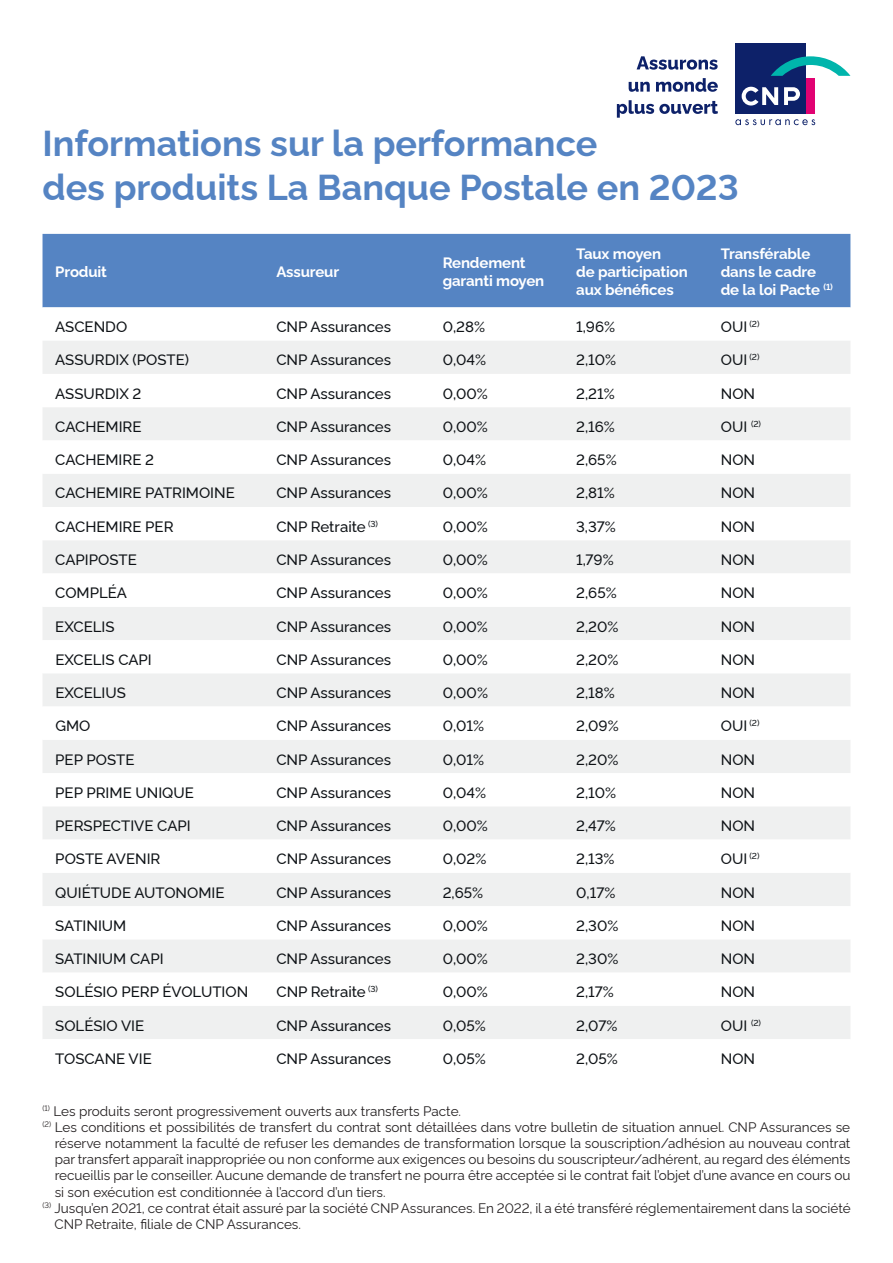
<style>
.page{position:relative;width:893px;height:1263px;background:#fff}
.page>*{position:absolute;margin:0;border:0;box-sizing:border-box;transform-origin:0 0}
.t1{font:700 36px/43.5px "Rawline";color:#5584c3}
.t2{font:500 15px "Rawline";color:#0e1216}
.t3{font:700 15px/18px "Rawline";letter-spacing:-.01em;color:#fff}
.t4{font:13.5px "Rawline";color:#231f20}
</style>
<div class="page">
<svg style="left:735px;top:119px;width:80px;height:6px"></svg>
<div style="left:735px;top:43px;width:71px;height:71px;background:#0d2169"></div>
<svg style="left:742px;top:87px;width:36px;height:19px"></svg>
<svg style="left:784px;top:87px;width:16px;height:18px"></svg>
<div style="left:806px;top:78px;width:9px;height:36px;background:#e10272"></div>
<svg style="left:771px;top:56px;width:79px;height:20px"></svg>
<svg style="left:637px;top:56px;width:81px;height:14px"></svg>
<svg style="left:629px;top:82px;width:21px;height:10px"></svg>
<svg style="left:656px;top:78px;width:62px;height:14px"></svg>
<svg style="left:617px;top:100px;width:101px;height:18px"></svg>
<div style="left:43px;top:234px;width:807px;height:73px;background:#5584c3"></div>
<svg style="left:43px;top:307px;width:807px;height:1px"></svg>
<div style="left:43px;top:341px;width:807px;height:33px;background:#eff0f0"></div>
<svg style="left:43px;top:407px;width:807px;height:632px;fill:#eff0f0"></svg>
<h1 class="t1" style="left:43px;top:118px;width:698px">Informations sur la performance<br>des produits La Banque Postale en 2023</h1>
<p class="t3" style="left:55px;top:261px;width:53px">Produit</p>
<p class="t3" style="left:276px;top:261px;width:64px">Assureur</p>
<p class="t3" style="left:443px;top:252px;width:103px">Rendement garanti moyen</p>
<p class="t3" style="left:576px;top:243px;width:113px">Taux moyen<br>de participation aux bénéfices</p>
<p class="t3" style="left:721px;top:243px;width:114px">Transférable dans le cadre de la loi Pacte <sup>(1)</sup></p>
<p class="t2" style="left:55px;top:315px;width:73px">ASCENDO</p>
<p class="t2" style="left:276px;top:315px;width:116px">CNP Assurances</p>
<p class="t2" style="left:443px;top:315px;width:44px">0,28%</p>
<p class="t2" style="left:576px;top:315px;width:40px">1,96%</p>
<p class="t2" style="left:721px;top:315px;width:40px">OUI <sup>(2)</sup></p>
<p class="t2" style="left:55px;top:348px;width:135px">ASSURDIX (POSTE)</p>
<p class="t2" style="left:276px;top:348px;width:116px">CNP Assurances</p>
<p class="t2" style="left:443px;top:348px;width:45px">0,04%</p>
<p class="t2" style="left:576px;top:348px;width:41px">2,10%</p>
<p class="t2" style="left:721px;top:348px;width:40px">OUI <sup>(2)</sup></p>
<p class="t2" style="left:55px;top:382px;width:88px">ASSURDIX 2</p>
<p class="t2" style="left:276px;top:382px;width:116px">CNP Assurances</p>
<p class="t2" style="left:443px;top:382px;width:47px">0,00%</p>
<p class="t2" style="left:576px;top:382px;width:40px">2,21%</p>
<p class="t2" style="left:721px;top:382px;width:36px">NON</p>
<p class="t2" style="left:55px;top:415px;width:88px">CACHEMIRE</p>
<p class="t2" style="left:276px;top:415px;width:116px">CNP Assurances</p>
<p class="t2" style="left:443px;top:415px;width:47px">0,00%</p>
<p class="t2" style="left:576px;top:415px;width:40px">2,16%</p>
<p class="t2" style="left:721px;top:415px;width:42px">OUI <sup>(2)</sup></p>
<p class="t2" style="left:55px;top:448px;width:100px">CACHEMIRE 2</p>
<p class="t2" style="left:276px;top:448px;width:116px">CNP Assurances</p>
<p class="t2" style="left:443px;top:448px;width:45px">0,04%</p>
<p class="t2" style="left:576px;top:448px;width:42px">2,65%</p>
<p class="t2" style="left:721px;top:448px;width:36px">NON</p>
<p class="t2" style="left:55px;top:481px;width:181px">CACHEMIRE PATRIMOINE</p>
<p class="t2" style="left:276px;top:481px;width:116px">CNP Assurances</p>
<p class="t2" style="left:443px;top:481px;width:47px">0,00%</p>
<p class="t2" style="left:576px;top:481px;width:40px">2,81%</p>
<p class="t2" style="left:721px;top:481px;width:36px">NON</p>
<p class="t2" style="left:55px;top:515px;width:120px">CACHEMIRE PER</p>
<p class="t2" style="left:276px;top:515px;width:103px">CNP Retraite <sup>(3)</sup></p>
<p class="t2" style="left:443px;top:515px;width:47px">0,00%</p>
<p class="t2" style="left:576px;top:515px;width:41px">3,37%</p>
<p class="t2" style="left:721px;top:515px;width:36px">NON</p>
<p class="t2" style="left:55px;top:548px;width:83px">CAPIPOSTE</p>
<p class="t2" style="left:276px;top:548px;width:116px">CNP Assurances</p>
<p class="t2" style="left:443px;top:548px;width:47px">0,00%</p>
<p class="t2" style="left:576px;top:548px;width:39px">1,79%</p>
<p class="t2" style="left:721px;top:548px;width:36px">NON</p>
<p class="t2" style="left:55px;top:581px;width:73px">COMPLÉA</p>
<p class="t2" style="left:276px;top:581px;width:116px">CNP Assurances</p>
<p class="t2" style="left:443px;top:581px;width:47px">0,00%</p>
<p class="t2" style="left:576px;top:581px;width:42px">2,65%</p>
<p class="t2" style="left:721px;top:581px;width:36px">NON</p>
<p class="t2" style="left:55px;top:614px;width:61px">EXCELIS</p>
<p class="t2" style="left:276px;top:614px;width:116px">CNP Assurances</p>
<p class="t2" style="left:443px;top:614px;width:47px">0,00%</p>
<p class="t2" style="left:576px;top:614px;width:44px">2,20%</p>
<p class="t2" style="left:721px;top:614px;width:36px">NON</p>
<p class="t2" style="left:55px;top:648px;width:98px">EXCELIS CAPI</p>
<p class="t2" style="left:276px;top:648px;width:116px">CNP Assurances</p>
<p class="t2" style="left:443px;top:648px;width:47px">0,00%</p>
<p class="t2" style="left:576px;top:648px;width:44px">2,20%</p>
<p class="t2" style="left:721px;top:648px;width:36px">NON</p>
<p class="t2" style="left:55px;top:681px;width:72px">EXCELIUS</p>
<p class="t2" style="left:276px;top:681px;width:116px">CNP Assurances</p>
<p class="t2" style="left:443px;top:681px;width:47px">0,00%</p>
<p class="t2" style="left:576px;top:681px;width:40px">2,18%</p>
<p class="t2" style="left:721px;top:681px;width:36px">NON</p>
<p class="t2" style="left:55px;top:714px;width:37px">GMO</p>
<p class="t2" style="left:276px;top:714px;width:116px">CNP Assurances</p>
<p class="t2" style="left:443px;top:714px;width:43px">0,01%</p>
<p class="t2" style="left:576px;top:714px;width:44px">2,09%</p>
<p class="t2" style="left:721px;top:714px;width:40px">OUI <sup>(2)</sup></p>
<p class="t2" style="left:55px;top:747px;width:81px">PEP POSTE</p>
<p class="t2" style="left:276px;top:747px;width:116px">CNP Assurances</p>
<p class="t2" style="left:443px;top:747px;width:43px">0,01%</p>
<p class="t2" style="left:576px;top:747px;width:44px">2,20%</p>
<p class="t2" style="left:721px;top:747px;width:36px">NON</p>
<p class="t2" style="left:55px;top:781px;width:140px">PEP PRIME UNIQUE</p>
<p class="t2" style="left:276px;top:781px;width:116px">CNP Assurances</p>
<p class="t2" style="left:443px;top:781px;width:45px">0,04%</p>
<p class="t2" style="left:576px;top:781px;width:41px">2,10%</p>
<p class="t2" style="left:721px;top:781px;width:36px">NON</p>
<p class="t2" style="left:55px;top:814px;width:137px">PERSPECTIVE CAPI</p>
<p class="t2" style="left:276px;top:814px;width:116px">CNP Assurances</p>
<p class="t2" style="left:443px;top:814px;width:47px">0,00%</p>
<p class="t2" style="left:576px;top:814px;width:41px">2,47%</p>
<p class="t2" style="left:721px;top:814px;width:36px">NON</p>
<p class="t2" style="left:55px;top:847px;width:107px">POSTE AVENIR</p>
<p class="t2" style="left:276px;top:847px;width:116px">CNP Assurances</p>
<p class="t2" style="left:443px;top:847px;width:45px">0,02%</p>
<p class="t2" style="left:576px;top:847px;width:40px">2,13%</p>
<p class="t2" style="left:721px;top:847px;width:40px">OUI <sup>(2)</sup></p>
<p class="t2" style="left:55px;top:880px;width:171px">QUIÉTUDE AUTONOMIE</p>
<p class="t2" style="left:276px;top:880px;width:116px">CNP Assurances</p>
<p class="t2" style="left:443px;top:880px;width:42px">2,65%</p>
<p class="t2" style="left:576px;top:880px;width:41px">0,17%</p>
<p class="t2" style="left:721px;top:880px;width:36px">NON</p>
<p class="t2" style="left:55px;top:914px;width:73px">SATINIUM</p>
<p class="t2" style="left:276px;top:914px;width:116px">CNP Assurances</p>
<p class="t2" style="left:443px;top:914px;width:47px">0,00%</p>
<p class="t2" style="left:576px;top:914px;width:44px">2,30%</p>
<p class="t2" style="left:721px;top:914px;width:36px">NON</p>
<p class="t2" style="left:55px;top:947px;width:110px">SATINIUM CAPI</p>
<p class="t2" style="left:276px;top:947px;width:116px">CNP Assurances</p>
<p class="t2" style="left:443px;top:947px;width:47px">0,00%</p>
<p class="t2" style="left:576px;top:947px;width:44px">2,30%</p>
<p class="t2" style="left:721px;top:947px;width:36px">NON</p>
<p class="t2" style="left:55px;top:980px;width:194px">SOLÉSIO PERP ÉVOLUTION</p>
<p class="t2" style="left:276px;top:980px;width:103px">CNP Retraite <sup>(3)</sup></p>
<p class="t2" style="left:443px;top:980px;width:47px">0,00%</p>
<p class="t2" style="left:576px;top:980px;width:39px">2,17%</p>
<p class="t2" style="left:721px;top:980px;width:36px">NON</p>
<p class="t2" style="left:55px;top:1013px;width:90px">SOLÉSIO VIE</p>
<p class="t2" style="left:276px;top:1013px;width:116px">CNP Assurances</p>
<p class="t2" style="left:443px;top:1013px;width:45px">0,05%</p>
<p class="t2" style="left:576px;top:1013px;width:43px">2,07%</p>
<p class="t2" style="left:721px;top:1013px;width:42px">OUI <sup>(2)</sup></p>
<p class="t2" style="left:55px;top:1047px;width:98px">TOSCANE VIE</p>
<p class="t2" style="left:276px;top:1047px;width:116px">CNP Assurances</p>
<p class="t2" style="left:443px;top:1047px;width:45px">0,05%</p>
<p class="t2" style="left:576px;top:1047px;width:43px">2,05%</p>
<p class="t2" style="left:721px;top:1047px;width:36px">NON</p>
<p class="t4" style="left:43px;top:1100px;width:420px"><sup>(1)</sup> Les produits seront progressivement ouverts aux transferts Pacte.</p>
<p class="t4" style="left:43px;top:1116px;width:809px"><sup>(2)</sup> Les conditions et possibilités de transfert du contrat sont détaillées dans votre bulletin de situation annuel. CNP Assurances se</p>
<p class="t4" style="left:55px;top:1132px;width:797px">réserve notamment la faculté de refuser les demandes de transformation lorsque la souscription/adhésion au nouveau contrat</p>
<p class="t4" style="left:55px;top:1149px;width:797px">par transfert apparaît inappropriée ou non conforme aux exigences ou besoins du souscripteur/adhérent, au regard des éléments</p>
<p class="t4" style="left:55px;top:1165px;width:797px">recueillis par le conseiller. Aucune demande de transfert ne pourra être acceptée si le contrat fait l’objet d’une avance en cours ou</p>
<p class="t4" style="left:55px;top:1181px;width:332px">si son exécution est conditionnée à l’accord d’un tiers.</p>
<p class="t4" style="left:43px;top:1197px;width:810px"><sup>(3)</sup> Jusqu’en 2021, ce contrat était assuré par la société CNP Assurances. En 2022, il a été transféré réglementairement dans la société</p>
<p class="t4" style="left:54px;top:1213px;width:248px">CNP Retraite, filiale de CNP Assurances.</p>
</div>
